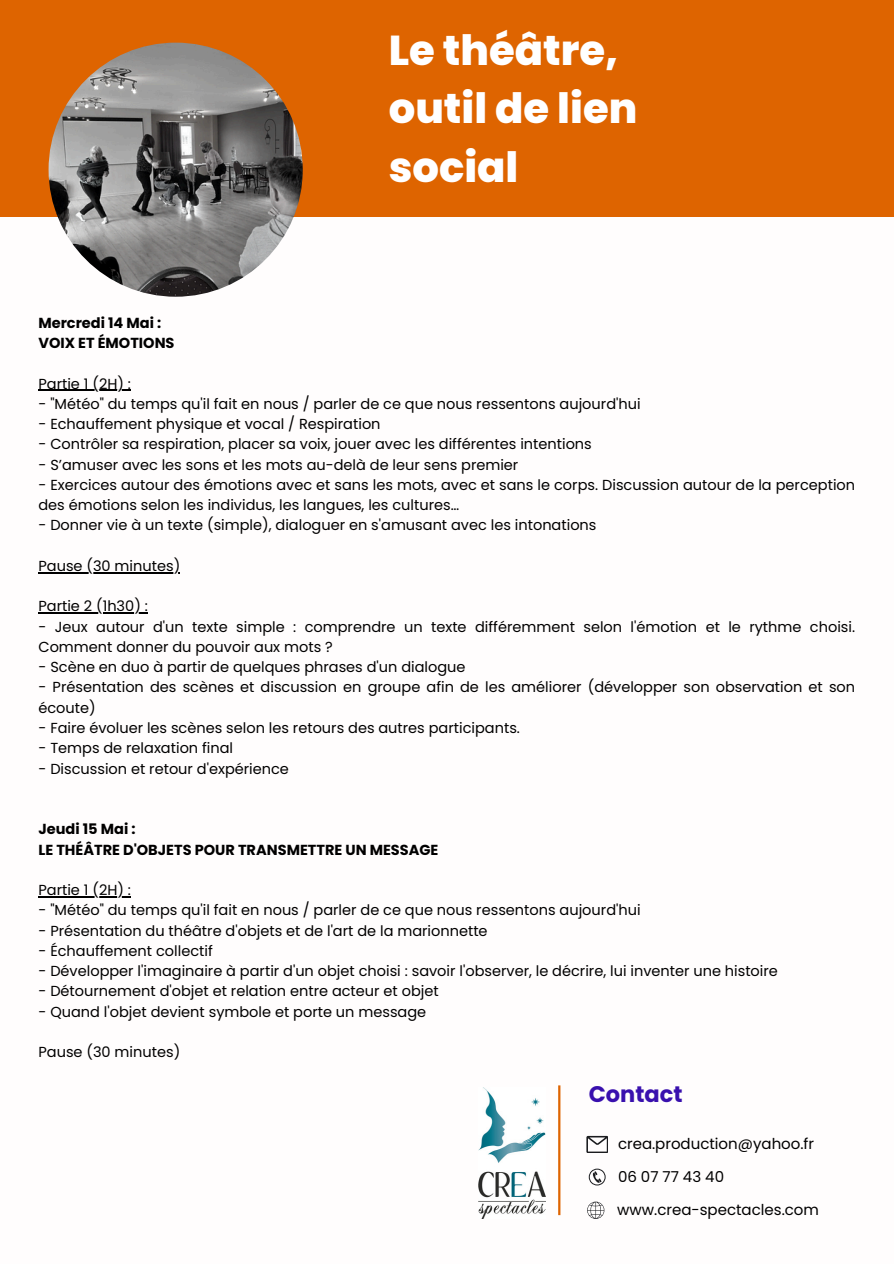
<style>
.page{position:relative;width:894px;height:1264px;background:#fff}
.page>*{position:absolute;margin:0;border:0;box-sizing:border-box;transform-origin:0 0}
.t1{font:800 41.7px/58.3px "Poppins";color:#fff}
.t2{font:700 22.5px "Poppins";color:#3910ae}
.t3{font:15px "Poppins";color:#000}
.t4{font:14.55px/20.2px "Poppins";color:#000}
.t5{font:700 14.55px/20.2px "Poppins";color:#000}
</style>
<div class="page">
<div style="left:0;top:0;width:893px;height:216px;background:#de6400"></div>
<hr style="left:558px;top:1085px;width:2px;height:130px;background:#de6400">
<hr style="left:38px;top:390px;width:93px;height:1px;background:#000">
<hr style="left:38px;top:572px;width:142px;height:1px;background:#000">
<hr style="left:38px;top:612px;width:110px;height:1px;background:#000">
<hr style="left:38px;top:896px;width:93px;height:1px;background:#000">
<svg style="left:586px;top:1135px;width:21px;height:17px"></svg>
<svg style="left:588px;top:1168px;width:17px;height:17px"></svg>
<svg style="left:587px;top:1201px;width:17px;height:17px"></svg>
<img style="left:478px;top:1087px;width:67px;height:131px">
<img style="left:49px;top:43px;width:254px;height:254px;border-radius:50%">
<p class="t1" style="left:388px;top:21px;width:250px">Le théâtre, outil de lien social</p>
<p class="t5" style="left:38px;top:312px;width:137px">Mercredi 14 Mai :<br>VOIX ET ÉMOTIONS</p>
<h1 class="t4" style="left:38px;top:373px;width:94px">Partie 1 (2H) :</h1>
<p class="t4" style="left:38px;top:393px;width:603px">- "Météo" du temps qu'il fait en nous / parler de ce que nous ressentons aujourd'hui</p>
<h3 class="t4" style="left:38px;top:414px;width:343px">- Echauffement physique et vocal / Respiration</h3>
<p class="t4" style="left:38px;top:434px;width:554px">- Contrôler sa respiration, placer sa voix, jouer avec les différentes intentions</p>
<p class="t4" style="left:38px;top:454px;width:481px">- S’amuser avec les sons et les mots au-delà de leur sens premier</p>
<p class="t4" style="left:38px;top:474px;width:818px">- Exercices autour des émotions avec et sans les mots, avec et sans le corps. Discussion autour de la perception des émotions selon les individus, les langues, les cultures…</p>
<p class="t4" style="left:38px;top:515px;width:559px">- Donner vie à un texte (simple), dialoguer en s'amusant avec les intonations</p>
<p class="t4" style="left:38px;top:555px;width:143px">Pause (30 minutes)</p>
<p class="t4" style="left:38px;top:596px;width:111px">Partie 2 (1h30) :</p>
<p class="t4" style="left:38px;top:616px;width:818px">- Jeux autour d'un texte simple : comprendre un texte différemment selon l'émotion et le rythme choisi.<br>Comment donner du pouvoir aux mots ?</p>
<p class="t4" style="left:38px;top:657px;width:428px">- Scène en duo à partir de quelques phrases d'un dialogue</p>
<p class="t4" style="left:38px;top:677px;width:818px">- Présentation des scènes et discussion en groupe afin de les améliorer (développer son observation et son écoute)</p>
<p class="t4" style="left:38px;top:717px;width:483px">- Faire évoluer les scènes selon les retours des autres participants.</p>
<p class="t4" style="left:38px;top:738px;width:196px">- Temps de relaxation final</p>
<p class="t4" style="left:38px;top:758px;width:252px">- Discussion et retour d'expérience</p>
<p class="t5" style="left:38px;top:819px;width:401px">Jeudi 15 Mai :<br>LE THÉÂTRE D'OBJETS POUR TRANSMETTRE UN MESSAGE</p>
<p class="t4" style="left:38px;top:879px;width:94px">Partie 1 (2H) :</p>
<p class="t4" style="left:38px;top:900px;width:603px">- "Météo" du temps qu'il fait en nous / parler de ce que nous ressentons aujourd'hui</p>
<h3 class="t4" style="left:38px;top:920px;width:450px">- Présentation du théâtre d'objets et de l'art de la marionnette</h3>
<p class="t4" style="left:38px;top:940px;width:176px">- Échauffement collectif</p>
<p class="t4" style="left:38px;top:960px;width:740px">- Développer l'imaginaire à partir d'un objet choisi : savoir l'observer, le décrire, lui inventer une histoire</p>
<p class="t4" style="left:38px;top:981px;width:401px">- Détournement d'objet et relation entre acteur et objet</p>
<p class="t4" style="left:38px;top:1001px;width:389px">- Quand l'objet devient symbole et porte un message</p>
<p class="t4" style="left:38px;top:1041px;width:143px">Pause (30 minutes)</p>
<p class="t2" style="left:588px;top:1077px;width:95px">Contact</p>
<p class="t3" style="left:617px;top:1133px;width:198px">crea.production@yahoo.fr</p>
<h2 class="t3" style="left:617px;top:1165px;width:108px">06 07 77 43 40</h2>
<p class="t3" style="left:617px;top:1199px;width:203px">www.crea-spectacles.com</p>
</div>
